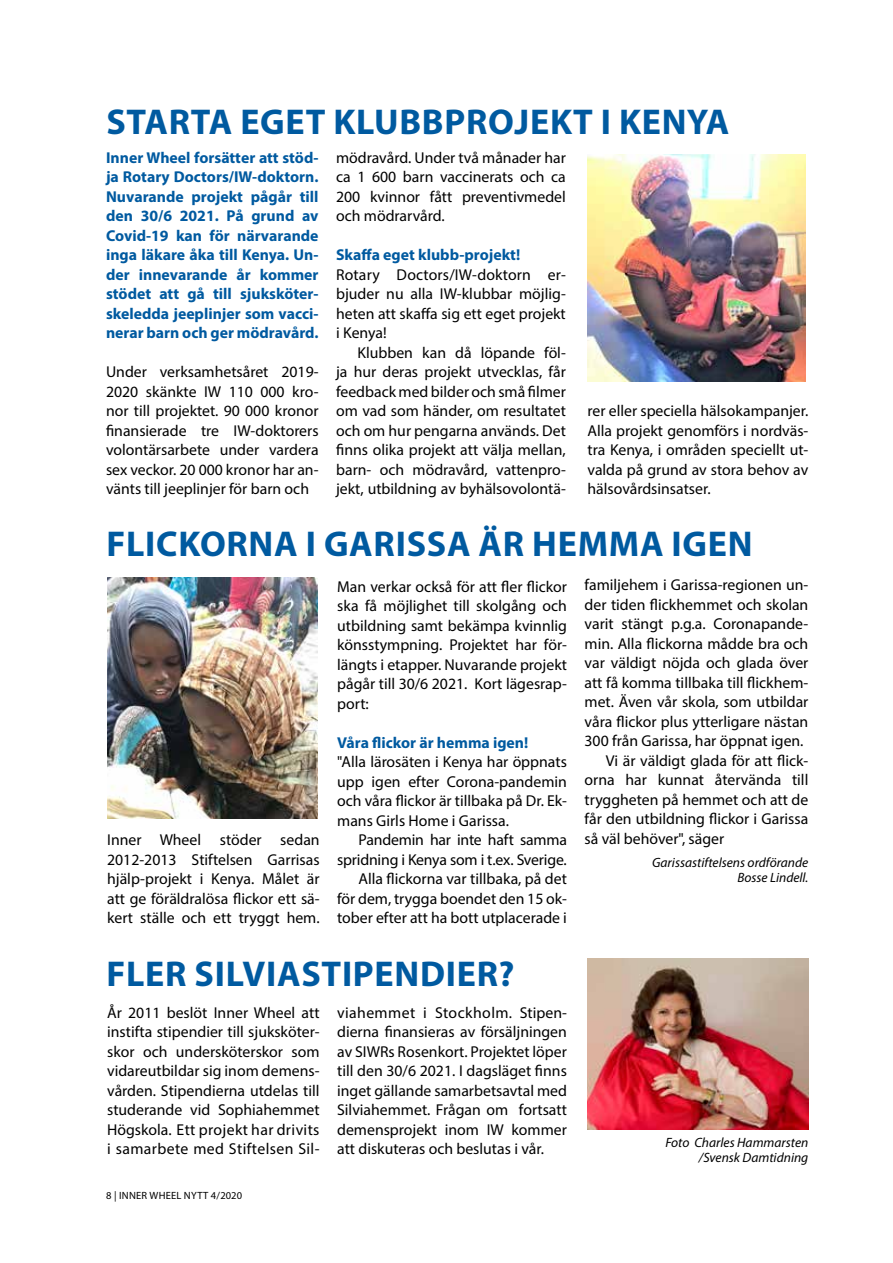
<style>
.page{position:relative;width:893px;height:1263px;background:#fff}
.page>*{position:absolute;margin:0;border:0;box-sizing:border-box;transform-origin:0 0}
.t1{font:700 36px "Myriad Pro";letter-spacing:.02em;color:#005aa0}
.t2{font:15.75px/19.5px "Myriad Pro";color:#000;text-align:justify}
.t3{font:700 15.75px/19.5px "Myriad Pro";color:#005aa0;text-align:justify}
.t4{font:italic 13.5px/15px "Myriad Pro";color:#000;text-align:right}
.t5{font:10.5px "Myriad Pro";letter-spacing:.025em;color:#000}
</style>
<div class="page">
<img style="left:107px;top:578px;width:210px;height:241px">
<img style="left:587px;top:154px;width:218px;height:227px">
<img style="left:588px;top:959px;width:220px;height:170px">
<h1 class="t1" style="left:106px;top:98px;width:624px">STARTA EGET KLUBBPROJEKT I KENYA</h1>
<p class="t3" style="left:106px;top:147px;width:214px">Inner Wheel forsätter att stöd&shy;ja Rotary Doctors/IW-doktorn.<br>Nuvarande projekt pågår till den 30/6 2021. På grund av Covid-19 kan för närvarande inga läkare åka till Kenya. Un&shy;der innevarande år kommer stödet att gå till sjuksköter&shy;skeledda jeeplinjer som vacci&shy;nerar barn och ger mödravård.</p>
<p class="t2" style="left:106px;top:362px;width:214px">Under verksamhetsåret 2019- 2020 skänkte IW 110 000 kro&shy;nor till projektet. 90 000 kronor finansierade tre IW-doktorers volontärsarbete under vardera sex veckor. 20 000 kronor har an&shy;vänts till jeeplinjer för barn och</p>
<p class="t2" style="left:336px;top:147px;width:231px">mödravård. Under två månader har ca 1 600 barn vaccinerats och ca 200 kvinnor fått preventivmedel och mödrarvård.</p>
<p class="t3" style="left:336px;top:245px;width:186px">Skaffa eget klubb-projekt!</p>
<p class="t2" style="left:336px;top:264px;width:231px">Rotary Doctors/IW-doktorn er&shy;bjuder nu alla IW-klubbar möjlig&shy;heten att skaffa sig ett eget projekt i Kenya!</p>
<p class="t2" style="left:336px;top:342px;width:231px;text-indent:21px">Klubben kan då löpande föl&shy;ja hur deras projekt utvecklas, får feedback med bilder och små filmer om vad som händer, om resultatet och om hur pengarna används. Det finns olika projekt att välja mellan, barn- och mödravård, vattenpro&shy;jekt, utbildning av byhälsovolontä-</p>
<p class="t2" style="left:587px;top:401px;width:222px">rer eller speciella hälsokampanjer.<br>Alla projekt genomförs i nordväs&shy;tra Kenya, i områden speciellt ut&shy;valda på grund av stora behov av hälsovårdsinsatser.</p>
<h1 class="t1" style="left:106px;top:520px;width:648px">FLICKORNA I GARISSA ÄR HEMMA IGEN</h1>
<p class="t2" style="left:107px;top:830px;width:214px">Inner Wheel stöder sedan 2012-2013 Stiftelsen Garrisas hjälp-projekt i Kenya. Målet är att ge föräldralösa flickor ett sä&shy;kert ställe och ett tryggt hem.</p>
<p class="t2" style="left:337px;top:577px;width:231px">Man verkar också för att fler flickor ska få möjlighet till skolgång och utbildning samt bekämpa kvinnlig könsstympning. Projektet har för&shy;längts i etapper. Nuvarande projekt pågår till 30/6 2021. Kort lägesrap&shy;port:</p>
<p class="t3" style="left:337px;top:732px;width:193px">Våra flickor är hemma igen!</p>
<p class="t2" style="left:337px;top:752px;width:231px">"Alla lärosäten i Kenya har öppnats upp igen efter Corona-pandemin och våra flickor är tillbaka på Dr. Ek&shy;mans Girls Home i Garissa.</p>
<p class="t2" style="left:337px;top:830px;width:231px;text-align:right">Pandemin har inte haft samma spridning i Kenya som i t.ex. Sverige.<br>Alla flickorna var tillbaka, på det för dem, trygga boendet den 15 ok&shy;tober efter att ha bott utplacerade i</p>
<h1 class="t1" style="left:106px;top:950px;width:410px">FLER SILVIASTIPENDIER?</h1>
<p class="t2" style="left:107px;top:1002px;width:214px">År 2011 beslöt Inner Wheel att instifta stipendier till sjuksköter&shy;skor och undersköterskor som vidareutbildar sig inom demens&shy;vården. Stipendierna utdelas till studerande vid Sophiahemmet Högskola. Ett projekt har drivits i samarbete med Stiftelsen Sil-</p>
<p class="t2" style="left:337px;top:1002px;width:231px">viahemmet i Stockholm. Stipen&shy;dierna finansieras av försäljningen av SIWRs Rosenkort. Projektet löper till den 30/6 2021. I dagsläget finns inget gällande samarbetsavtal med Silviahemmet. Frågan om fortsatt demensprojekt inom IW kommer att diskuteras och beslutas i vår.</p>
<p class="t5" style="left:106px;top:1188px;width:137px">8 | INNER WHEEL NYTT 4/2020</p>
<p class="t2" style="left:585px;top:575px;width:225px">familjehem i Garissa-regionen un-</p>
<p class="t2" style="left:585px;top:594px;width:225px">der tiden flickhemmet och skolan</p>
<p class="t2" style="left:585px;top:614px;width:225px">varit stängt p.g.a. Coronapande-</p>
<p class="t2" style="left:585px;top:633px;width:225px">min. Alla flickorna mådde bra och</p>
<p class="t2" style="left:585px;top:653px;width:225px">var väldigt nöjda och glada över</p>
<p class="t2" style="left:585px;top:672px;width:225px">att få komma tillbaka till flickhem-</p>
<p class="t2" style="left:585px;top:692px;width:225px">met. Även vår skola, som utbildar</p>
<p class="t2" style="left:585px;top:711px;width:225px">våra flickor plus ytterligare nästan</p>
<p class="t2" style="left:585px;top:731px;width:220px">300 från Garissa, har öppnat igen.</p>
<p class="t2" style="left:606px;top:750px;width:204px">Vi är väldigt glada för att flick-</p>
<p class="t2" style="left:585px;top:770px;width:225px">orna har kunnat återvända till</p>
<p class="t2" style="left:585px;top:789px;width:225px">tryggheten på hemmet och att de</p>
<p class="t2" style="left:585px;top:809px;width:225px">får den utbildning flickor i Garissa</p>
<p class="t2" style="left:585px;top:828px;width:141px">så väl behöver", säger</p>
<p class="t4" style="left:652px;top:855px;width:158px">Garissastiftelsens ordförande<br>Bosse Lindell.</p>
<p class="t4" style="left:665px;top:1134px;width:145px">Foto Charles Hammarsten /Svensk Damtidning</p>
</div>
